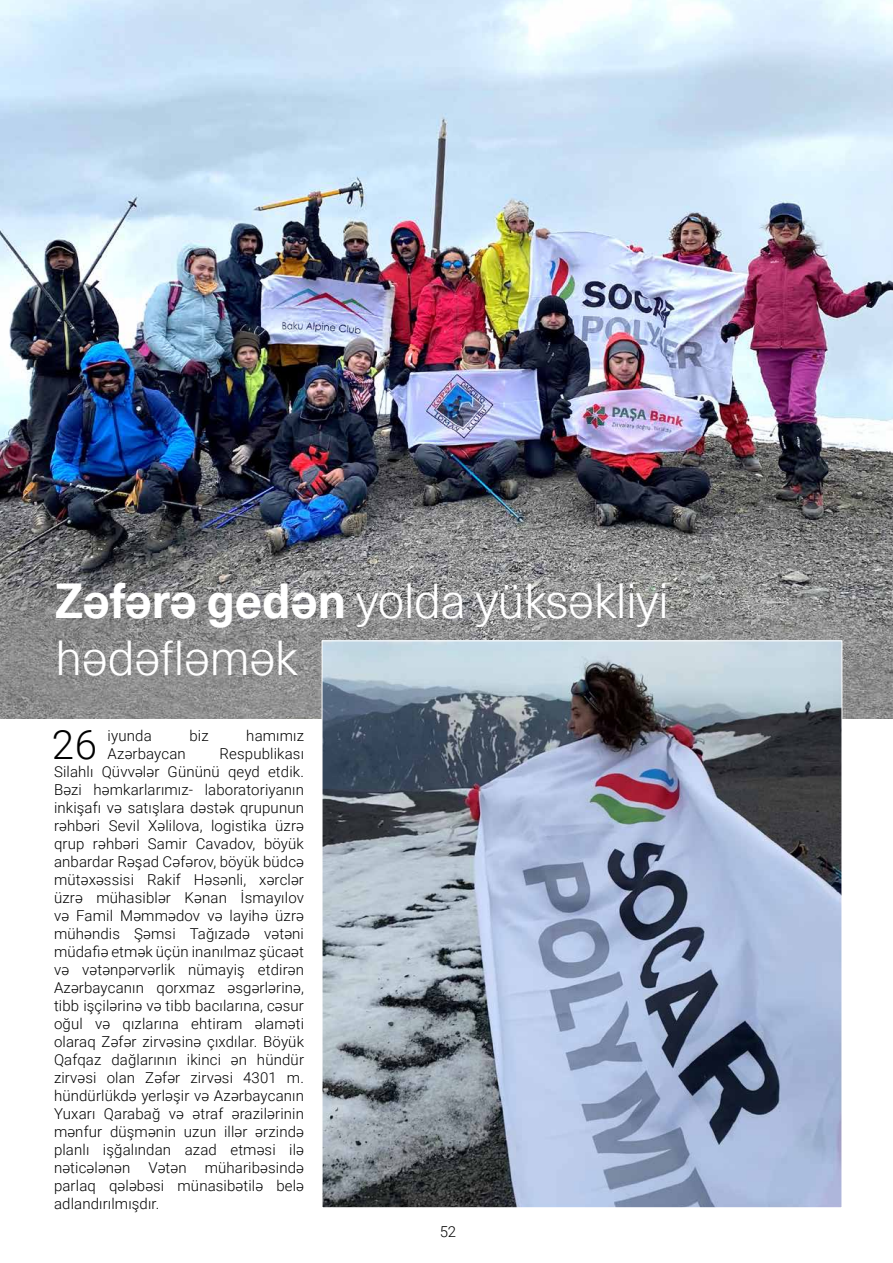
<style>
.page{position:relative;width:893px;height:1263px;background:#fff}
.page>*{position:absolute;margin:0;border:0;box-sizing:border-box;transform-origin:0 0}
.t1{font:300 48px/57.6px "Neue Haas Unica W1 G";letter-spacing:-.01em;color:#fff}
.t2{font:300 40.35px "Roboto";color:#000}
.t3{font:300 15px/18px "Roboto";letter-spacing:.01em;color:#000;text-align:justify}
.s1{font-weight:700}
</style>
<div class="page">
<img style="left:0;top:0;width:893px;height:719px">
<img style="left:324px;top:642px;width:516px;height:564px">
<h1 class="t1" style="left:55px;top:570px;width:615px"><span class="s1">Zəfərə gedən</span> yolda yüksəkliyi hədəfləmək</h1>
<h2 class="t2" style="left:52px;top:716px;width:47px">26</h2>
<p class="t3" style="left:108px;top:726px;width:46px">iyunda</p>
<p class="t3" style="left:189px;top:726px;width:21px">biz</p>
<p class="t3" style="left:246px;top:726px;width:59px">hamımız</p>
<p class="t3" style="left:54px;top:744px;width:252px;text-indent:166px">Respublikası Silahlı Qüvvələr Gününü qeyd etdik.<br>Bəzi həmkarlarımız- laboratoriyanın inkişafı və satışlara dəstək qrupunun rəhbəri Sevil Xəlilova, logistika üzrə qrup rəhbəri Samir Cavadov, böyük anbardar Rəşad Cəfərov, böyük büdcə mütəxəssisi Rakif Həsənli, xərclər üzrə mühasiblər Kənan İsmayılov və Famil Məmmədov və layihə üzrə mühəndis Şəmsi Tağızadə vətəni müdafiə etmək üçün inanılmaz şücaət və vətənpərvərlik nümayiş etdirən Azərbaycanın qorxmaz əsgərlərinə, tibb işçilərinə və tibb bacılarına, cəsur oğul və qızlarına ehtiram əlaməti olaraq Zəfər zirvəsinə çıxdılar. Böyük Qafqaz dağlarının ikinci ən hündür zirvəsi olan Zəfər zirvəsi 4301 m. hündürlükdə yerləşir və Azərbaycanın Yuxarı Qarabağ və ətraf ərazilərinin mənfur düşmənin uzun illər ərzində planlı işğalından azad etməsi ilə nəticələnən Vətən müharibəsində parlaq qələbəsi münasibətilə belə adlandırılmışdır.</p>
<p class="t3" style="left:108px;top:744px;width:80px">Azərbaycan</p>
<p class="t3" style="left:440px;top:1222px;width:18px">52</p>
</div>
